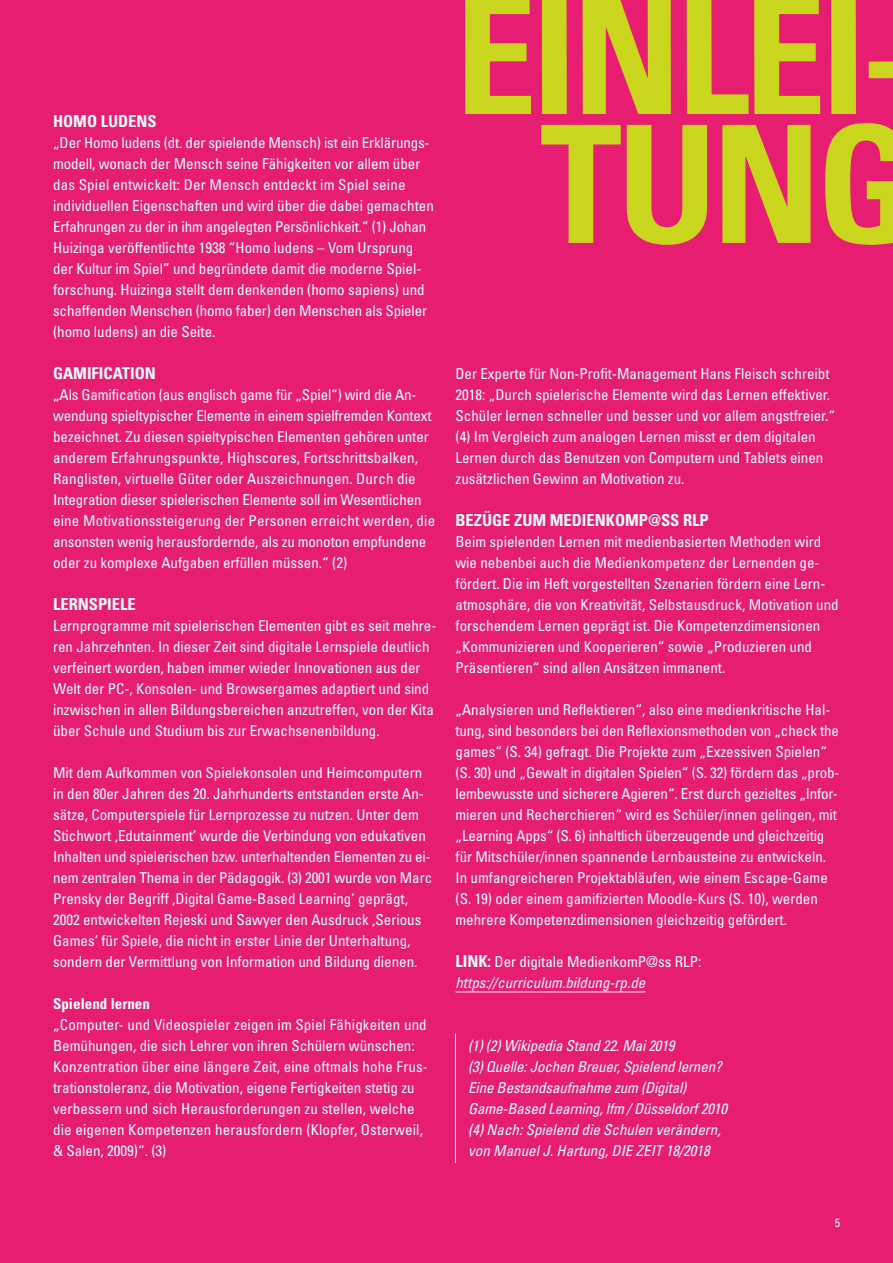
<style>
.page{position:relative;width:893px;height:1263px;background:#e71d72}
.page>*{position:absolute;margin:0;border:0;box-sizing:border-box;transform-origin:0 0}
.t1{font:700 condensed 16.5px "Univers";color:#fff}
.t2{font:condensed 15px/21px "Univers";color:#fff}
.t3{font:italic condensed 15px/21px "Univers";letter-spacing:-.01em;color:#fff}
.t4{font:700 condensed 15px "Univers";color:#fff}
.t5{font:condensed 12px "Univers";color:#fff}
.s1{font-weight:700;font-style:normal;font-size:16.5px}
.s2{font-style:normal}
</style>
<div class="page">
<hr style="left:455px;top:992px;width:190px;height:1px;background:#fff">
<svg style="left:541px;top:123px;width:352px;height:122px"></svg>
<svg style="left:465px;top:0;width:428px;height:114px;fill:#cad51d"></svg>
<hr style="left:455px;top:1033px;width:1px;height:130px;background:#fff">
<p class="t1" style="left:53px;top:111px;width:105px">HOMO LUDENS</p>
<p class="t2" style="left:53px;top:132px;width:382px">„Der Homo ludens (dt. der spielende Mensch) ist ein Erklärungs&shy;modell, wonach der Mensch seine Fähigkeiten vor allem über das Spiel entwickelt: Der Mensch entdeckt im Spiel seine individuellen Eigenschaften und wird über die dabei gemachten Erfahrungen zu der in ihm angelegten Persönlichkeit.“ (1) Johan Huizinga veröffentlichte 1938 “Homo ludens – Vom Ursprung der Kultur im Spiel” und begründete damit die moderne Spiel&shy;forschung. Huizinga stellt dem denkenden (homo sapiens) und schaffenden Menschen (homo faber) den Menschen als Spieler (homo ludens) an die Seite.</p>
<p class="t1" style="left:53px;top:363px;width:104px">GAMIFICATION</p>
<p class="t2" style="left:53px;top:384px;width:384px">„Als Gamification (aus englisch game für „Spiel“) wird die An&shy;wendung spieltypischer Elemente in einem spielfremden Kontext bezeichnet. Zu diesen spieltypischen Elementen gehören unter anderem Erfahrungspunkte, Highscores, Fortschrittsbalken, Ranglisten, virtuelle Güter oder Auszeichnungen. Durch die Integration dieser spielerischen Elemente soll im Wesentlichen eine Motivationssteigerung der Personen erreicht werden, die ansonsten wenig herausfordernde, als zu monoton empfundene oder zu komplexe Aufgaben erfüllen müssen.“ (2)</p>
<p class="t1" style="left:53px;top:594px;width:84px">LERNSPIELE</p>
<p class="t2" style="left:53px;top:615px;width:385px">Lernprogramme mit spielerischen Elementen gibt es seit mehre&shy;ren Jahrzehnten. In dieser Zeit sind digitale Lernspiele deutlich verfeinert worden, haben immer wieder Innovationen aus der Welt der PC-, Konsolen- und Browsergames adaptiert und sind inzwischen in allen Bildungsbereichen anzutreffen, von der Kita über Schule und Studium bis zur Erwachsenenbildung.</p>
<p class="t2" style="left:53px;top:762px;width:380px">Mit dem Aufkommen von Spielekonsolen und Heimcomputern in den 80er Jahren des 20. Jahrhunderts entstanden erste An&shy;sätze, Computerspiele für Lernprozesse zu nutzen. Unter dem Stichwort ‚Edutainment’ wurde die Verbindung von edukativen Inhalten und spielerischen bzw. unterhaltenden Elementen zu ei&shy;nem zentralen Thema in der Pädagogik. (3) 2001 wurde von Marc Prensky der Begriff ‚Digital Game-Based Learning’ geprägt, 2002 entwickelten Rejeski und Sawyer den Ausdruck ‚Serious Games‘ für Spiele, die nicht in erster Linie der Unterhaltung, sondern der Vermittlung von Information und Bildung dienen.</p>
<p class="t4" style="left:53px;top:995px;width:98px">Spielend lernen</p>
<p class="t2" style="left:53px;top:1014px;width:376px">„Computer- und Videospieler zeigen im Spiel Fähigkeiten und Bemühungen, die sich Lehrer von ihren Schülern wünschen:<br>Konzentration über eine längere Zeit, eine oftmals hohe Frus&shy;trationstoleranz, die Motivation, eigene Fertigkeiten stetig zu verbessern und sich Herausforderungen zu stellen, welche die eigenen Kompetenzen herausfordern (Klopfer, Osterweil, &amp; Salen, 2009)“. (3)</p>
<p class="t2" style="left:455px;top:363px;width:381px">Der Experte für Non-Profit-Management Hans Fleisch schreibt 2018: „Durch spielerische Elemente wird das Lernen effektiver.<br>Schüler lernen schneller und besser und vor allem angstfreier.“ (4) Im Vergleich zum analogen Lernen misst er dem digitalen Lernen durch das Benutzen von Computern und Tablets einen zusätzlichen Gewinn an Motivation zu.</p>
<p class="t1" style="left:455px;top:510px;width:255px">BEZÜGE ZUM MEDIENKOMP@SS RLP</p>
<p class="t2" style="left:455px;top:531px;width:385px">Beim spielenden Lernen mit medienbasierten Methoden wird wie nebenbei auch die Medienkompetenz der Lernenden ge&shy;fördert. Die im Heft vorgestellten Szenarien fördern eine Lern&shy;atmosphäre, die von Kreativität, Selbstausdruck, Motivation und forschendem Lernen geprägt ist. Die Kompetenzdimensionen „Kommunizieren und Kooperieren“ sowie „Produzieren und Präsentieren“ sind allen Ansätzen immanent.</p>
<p class="t2" style="left:455px;top:699px;width:386px">„Analysieren und Reflektieren“, also eine medienkritische Hal&shy;tung, sind besonders bei den Reflexionsmethoden von „check the games“ (S. 34) gefragt. Die Projekte zum „Exzessiven Spielen“ (S. 30) und „Gewalt in digitalen Spielen“ (S. 32) fördern das „prob&shy;lembewusste und sicherere Agieren“. Erst durch gezieltes „Infor&shy;mieren und Recherchieren“ wird es Schüler/innen gelingen, mit „Learning Apps“ (S. 6) inhaltlich überzeugende und gleichzeitig für Mitschüler/innen spannende Lernbausteine zu entwickeln.<br>In umfangreicheren Projektabläufen, wie einem Escape-Game (S. 19) oder einem gamifizierten Moodle-Kurs (S. 10), werden mehrere Kompetenzdimensionen gleichzeitig gefördert.</p>
<p class="t3" style="left:455px;top:951px;width:247px"><span class="s1">LINK:</span> <span class="s2">Der digitale MedienkomP@ss RLP: </span>https://curriculum.bildung-rp.de</p>
<p class="t3" style="left:468px;top:1035px;width:260px">(1) (2) Wikipedia Stand 22. Mai 2019<br>(3) Quelle: Jochen Breuer, Spielend lernen?<br>Eine Bestandsaufnahme zum (Digital)<br>Game-Based Learning, lfm / Düsseldorf 2010 (4) Nach: Spielend die Schulen verändern, von Manuel J. Hartung, DIE ZEIT 18/2018</p>
<p class="t5" style="left:835px;top:1215px;width:7px">5</p>
</div>
